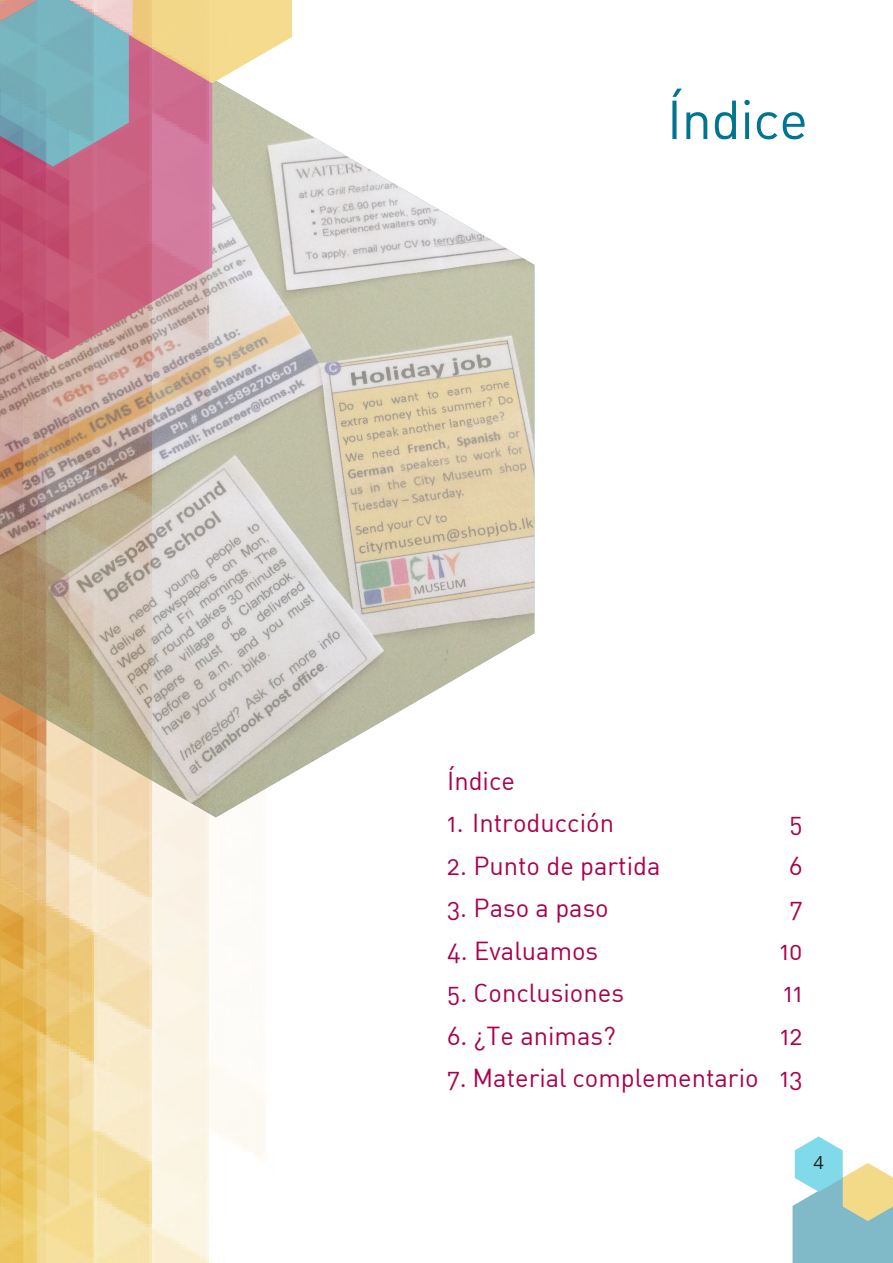
<style>
.page{position:relative;width:893px;height:1263px;background:#fff}
.page>*{position:absolute;margin:0;border:0;box-sizing:border-box;transform-origin:0 0}
.Título_Índice{font:54px "DIN Regular Alternate";letter-spacing:-.01em;color:#007591}
.Base_Índice{font:25.5px "DIN Regular Alternate";color:#ab004d}
.t1{font:18px "Open Sans";color:#231f20}
</style>
<div class="page">
<svg style="left:792px;top:1136px;width:101px;height:127px"></svg>
<img style="left:0;top:817px;width:266px;height:446px">
<img style="left:0;top:124px;width:534px;height:693px">
<svg style="left:0;top:167px;width:212px;height:192px;background:#ca7088"></svg>
<svg style="left:0;top:0;width:292px;height:167px;background:#b7afaa"></svg>
<p class="Título_Índice" style="left:667px;top:86px;width:143px">Índice</p>
<p class="Base_Índice" style="left:447px;top:764px;width:69px">Índice</p>
<p class="Base_Índice" style="left:447px;top:807px;width:168px">1. Introducción</p>
<p class="Base_Índice" style="left:789px;top:807px;width:15px">5</p>
<p class="Base_Índice" style="left:447px;top:849px;width:215px">2. Punto de partida</p>
<p class="Base_Índice" style="left:789px;top:849px;width:15px">6</p>
<p class="Base_Índice" style="left:447px;top:892px;width:163px">3. Paso a paso</p>
<p class="Base_Índice" style="left:790px;top:892px;width:14px">7</p>
<p class="Base_Índice" style="left:447px;top:934px;width:153px">4. Evaluamos</p>
<p class="Base_Índice" style="left:780px;top:934px;width:24px">10</p>
<p class="Base_Índice" style="left:447px;top:977px;width:178px">5. Conclusiones</p>
<p class="Base_Índice" style="left:784px;top:977px;width:21px">11</p>
<p class="Base_Índice" style="left:447px;top:1019px;width:170px">6. ¿Te animas?</p>
<p class="Base_Índice" style="left:780px;top:1019px;width:24px">12</p>
<p class="Base_Índice" style="left:447px;top:1062px;width:313px">7. Material complementario</p>
<p class="Base_Índice" style="left:780px;top:1062px;width:24px">13</p>
<p class="t1" style="left:813px;top:1150px;width:12px">4</p>
</div>
